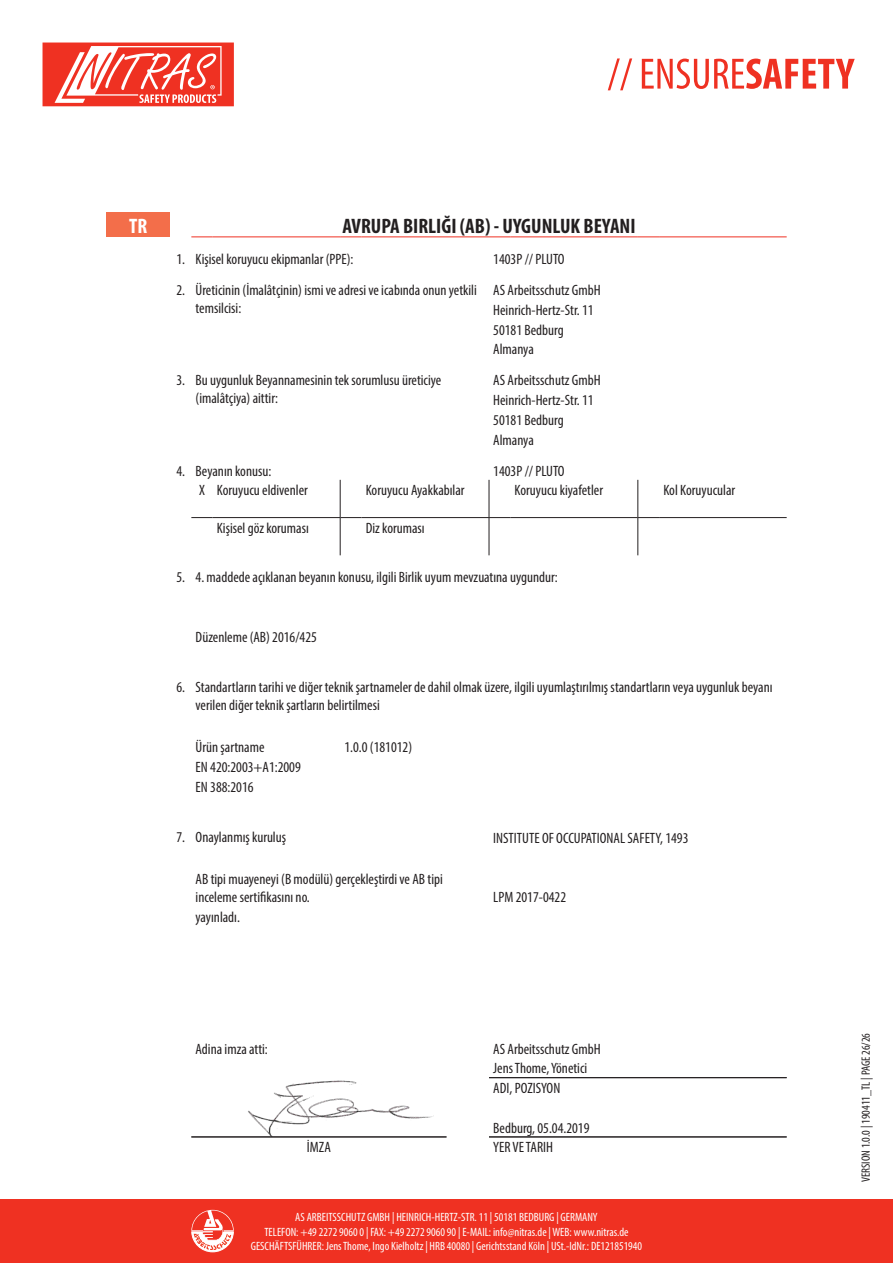
<style>
.page{position:relative;width:893px;height:1263px;background:#fff}
.page>*{position:absolute;margin:0;border:0;box-sizing:border-box;transform-origin:0 0}
.t1{font:700 condensed 21px "Myriad Pro";color:#231f20}
.t2{font:700 condensed 21px "Myriad Pro";color:#fff}
.t3{font:condensed 15px/19.8px "Myriad Pro";color:#231f20}
.t4{font:condensed 12px/14.4px "Myriad Pro";color:#fff;text-align:center}
.t5{font:condensed 12px "Myriad Pro";color:#231f20}
</style>
<div class="page">
<div style="left:0;top:1199px;width:893px;height:64px;background:#ef3122"></div>
<svg style="left:608px;top:58px;width:247px;height:32px"></svg>
<svg style="left:191px;top:1210px;width:43px;height:42px"></svg>
<svg style="left:43px;top:43px;width:191px;height:63px"></svg>
<img style="left:248px;top:1080px;width:186px;height:56px">
<div style="left:106px;top:213px;width:64px;height:24px;background:#f36e4a"></div>
<svg style="left:191px;top:236px;width:22px;height:1px"></svg>
<hr style="left:213px;top:236px;width:127px;height:1px;background:#ef3122">
<svg style="left:340px;top:236px;width:21px;height:1px"></svg>
<hr style="left:361px;top:236px;width:128px;height:1px;background:#ef3122">
<svg style="left:489px;top:236px;width:21px;height:1px"></svg>
<hr style="left:510px;top:236px;width:128px;height:1px;background:#ef3122">
<svg style="left:638px;top:236px;width:21px;height:1px"></svg>
<hr style="left:659px;top:236px;width:128px;height:1px;background:#ef3122">
<hr style="left:489px;top:480px;width:1px;height:37px;background:#231f20">
<hr style="left:637px;top:480px;width:1px;height:37px;background:#231f20">
<svg style="left:489px;top:517px;width:21px;height:1px"></svg>
<hr style="left:489px;top:518px;width:1px;height:37px;background:#231f20">
<hr style="left:510px;top:517px;width:128px;height:1px;background:#231f20">
<hr style="left:637px;top:518px;width:1px;height:37px;background:#231f20">
<svg style="left:638px;top:517px;width:21px;height:1px"></svg>
<hr style="left:659px;top:517px;width:128px;height:1px;background:#231f20">
<svg style="left:340px;top:517px;width:21px;height:1px"></svg>
<hr style="left:361px;top:517px;width:128px;height:1px;background:#231f20">
<hr style="left:340px;top:480px;width:1px;height:37px;background:#231f20">
<svg style="left:191px;top:517px;width:22px;height:1px"></svg>
<hr style="left:213px;top:517px;width:127px;height:1px;background:#231f20">
<hr style="left:340px;top:518px;width:1px;height:37px;background:#231f20">
<hr style="left:191px;top:1136px;width:255px;height:1px;background:#231f20">
<hr style="left:489px;top:1077px;width:298px;height:1px;background:#231f20">
<hr style="left:489px;top:1136px;width:298px;height:1px;background:#231f20">
<p class="t2" style="left:129px;top:212px;width:20px">TR</p>
<p class="t1" style="left:342px;top:212px;width:295px">AVRUPA BIRLIĞI (AB) - UYGUNLUK BEYANI</p>
<p class="t3" style="left:176px;top:249px;width:10px">1.</p>
<p class="t3" style="left:196px;top:249px;width:159px">Kişisel koruyucu ekipmanlar (PPE):</p>
<p class="t3" style="left:176px;top:280px;width:10px">2.</p>
<p class="t3" style="left:196px;top:281px;width:283px;line-height:18px">Üreticinin (İmalâtçinin) ismi ve adresi ve icabında onun yetkili temsilcisi:</p>
<p class="t3" style="left:493px;top:339px;width:42px">Almanya</p>
<p class="t3" style="left:176px;top:370px;width:10px">3.</p>
<p class="t3" style="left:196px;top:371px;width:247px;line-height:18px">Bu uygunluk Beyannamesinin tek sorumlusu üreticiye (imalâtçiya) aittir:</p>
<p class="t3" style="left:493px;top:429px;width:42px">Almanya</p>
<p class="t3" style="left:176px;top:460px;width:10px">4.</p>
<p class="t3" style="left:196px;top:460px;width:77px">Beyanın konusu:</p>
<p class="t3" style="left:217px;top:480px;width:92px">Koruyucu eldivenler</p>
<p class="t3" style="left:366px;top:480px;width:100px">Koruyucu Ayakkabılar</p>
<p class="t3" style="left:514px;top:480px;width:90px">Koruyucu kiyafetler</p>
<p class="t3" style="left:663px;top:480px;width:73px">Kol Koruyucular</p>
<p class="t3" style="left:217px;top:518px;width:93px">Kişisel göz koruması</p>
<p class="t3" style="left:366px;top:518px;width:60px">Diz koruması</p>
<p class="t3" style="left:176px;top:567px;width:10px">5.</p>
<p class="t3" style="left:196px;top:567px;width:364px">4. maddede açıklanan beyanın konusu, ilgili Birlik uyum mevzuatına uygundur:</p>
<h1 class="t2" style="left:129px;top:212px;width:20px">DE</h1>
<p class="t3" style="left:493px;top:243px;width:109px;line-height:31px">1403P // PLUTO<br>AS Arbeitsschutz GmbH</p>
<p class="t3" style="left:493px;top:300px;width:102px">Heinrich-Hertz-Str. 11<br>50181 Bedburg</p>
<p class="t3" style="left:493px;top:370px;width:109px">AS Arbeitsschutz GmbH<br>Heinrich-Hertz-Str. 11<br>50181 Bedburg</p>
<p class="t3" style="left:493px;top:460px;width:73px">1403P // PLUTO</p>
<p class="t3" style="left:199px;top:480px;width:7px">X</p>
<p class="t3" style="left:196px;top:627px;width:123px">Düzenleme (AB) 2016/425</p>
<p class="t3" style="left:176px;top:677px;width:10px">6.</p>
<p class="t3" style="left:196px;top:678px;width:578px;line-height:18px">Standartların tarihi ve diğer teknik şartnameler de dahil olmak üzere, ilgili uyumlaştırılmış standartların veya uygunluk beyanı verilen diğer teknik şartların belirtilmesi</p>
<p class="t3" style="left:196px;top:737px;width:70px">Ürün şartname</p>
<p class="t3" style="left:344px;top:737px;width:69px">1.0.0 (181012)</p>
<p class="t3" style="left:196px;top:757px;width:107px">EN 420:2003+A1:2009<br>EN 388:2016</p>
<p class="t3" style="left:176px;top:827px;width:10px">7.</p>
<p class="t3" style="left:196px;top:827px;width:92px">Onaylanmış kuruluş</p>
<p class="t3" style="left:196px;top:869px;width:249px;line-height:18px">AB tipi muayeneyi (B modülü) gerçekleştirdi ve AB tipi inceleme sertifikasını no.</p>
<p class="t3" style="left:196px;top:906px;width:46px">yayınladı.</p>
<p class="t3" style="left:196px;top:1038px;width:74px">Adina imza atti:</p>
<p class="t3" style="left:493px;top:827px;width:197px">INSTITUTE OF OCCUPATIONAL SAFETY, 1493</p>
<p class="t3" style="left:493px;top:887px;width:74px">LPM 2017-0422</p>
<p class="t3" style="left:493px;top:1038px;width:109px">AS Arbeitsschutz GmbH</p>
<p class="t3" style="left:493px;top:1058px;width:96px">Jens Thome, Yönetici</p>
<p class="t3" style="left:493px;top:1078px;width:69px">ADI, POZISYON</p>
<p class="t3" style="left:493px;top:1117px;width:98px">Bedburg, 05.04.2019</p>
<p class="t3" style="left:307px;top:1137px;width:25px">İMZA</p>
<p class="t3" style="left:493px;top:1137px;width:61px">YER VE TARIH</p>
<p class="t4" style="left:251px;top:1210px;width:393px">AS ARBEITSSCHUTZ GMBH | HEINRICH-HERTZ-STR. 11 | 50181 BEDBURG | GERMANY<br>TELEFON: +49 2272 9060 0 | FAX: +49 2272 9060 90 | E-MAIL: info@nitras.de | WEB: www.nitras.de<br>GESCHÄFTSFÜHRER: Jens Thome, Ingo Kielholtz | HRB 40080 | Gerichtsstand Köln | USt.-IdNr.: DE121851940</p>
<p class="t5" style="left:859px;top:1182px;width:151px;rotate:-90deg">VERSION 1.0.0 | 190411_TL | PAGE 26/26</p>
</div>
